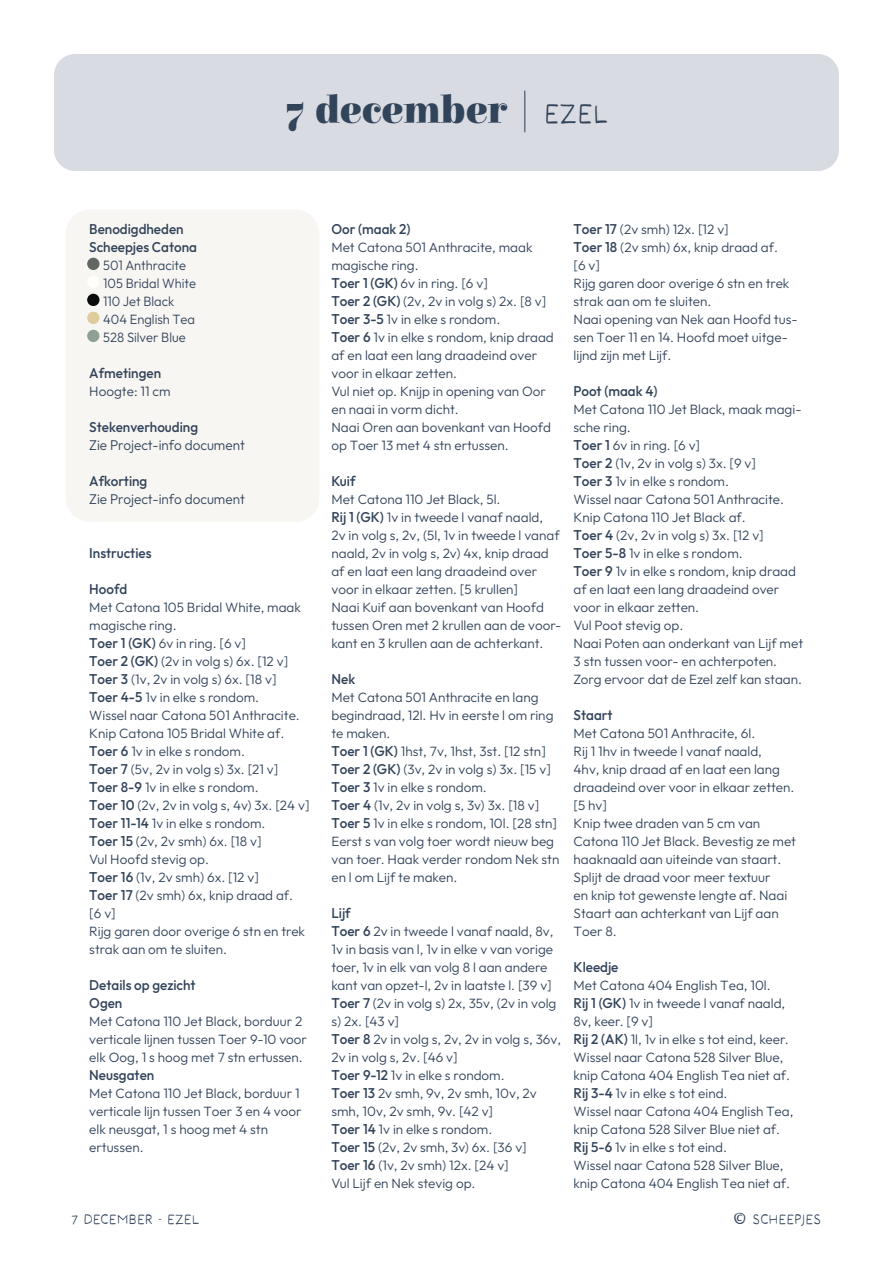
<style>
.page{position:relative;width:893px;height:1263px;background:#fff}
.page>*{position:absolute;margin:0;border:0;box-sizing:border-box;transform-origin:0 0}
.t1{font:900 40.5px "Elsie";color:#32445a}
.t2{font:100 14.1px/18px "Outfit";color:#32445a;scale:.96 1}
.t3{font:100 13.5px/18px "Outfit";color:#32445a}
.t4{font:100 13.5px/18px "Outfit";color:#32445a;scale:.96 1}
.t5{font:13.5px "MOONBLOSSOM";letter-spacing:.05em;color:#32445a}
.s1{font-size:45px}
.s2{font-family:"MOONBLOSSOM";font-weight:400;font-size:27px}
.s3{font-size:14.1px}
.s4{font-size:22.5px}
</style>
<div class="page">
<div style="left:54px;top:54px;width:785px;height:117px;background:#d8dbe1;border-radius:21px"></div>
<div style="left:66px;top:209px;width:253px;height:313px;background:#f8f6f3;border-radius:24px"></div>
<div style="left:87px;top:258px;width:12px;height:12px;background:#646663;border-radius:50%"></div>
<div style="left:87px;top:276px;width:12px;height:12px;background:#fffff9;border-radius:50%"></div>
<div style="left:87px;top:294px;width:12px;height:12px;background:#0b0b0b;border-radius:50%"></div>
<div style="left:87px;top:312px;width:12px;height:12px;background:#dfcc9c;border-radius:50%"></div>
<div style="left:87px;top:330px;width:12px;height:12px;background:#8da093;border-radius:50%"></div>
<h1 class="t1" style="left:285px;top:87px;width:324px">7 december <span class="s1">|</span> <span class="s2">EZEL</span></h1>
<p class="t2" style="left:89px;top:220px;width:114px">Benodigdheden<br>Scheepjes Catona</p>
<p class="t4" style="left:103px;top:256px;width:98px">501 Anthracite<br>105 Bridal White<br>110 Jet Black<br>404 English Tea<br>528 Silver Blue</p>
<p class="t2" style="left:89px;top:364px;width:76px">Afmetingen</p>
<p class="t3" style="left:89px;top:382px;width:83px">Hoogte: 11 cm</p>
<p class="t2" style="left:89px;top:418px;width:164px">Stekenverhouding<br>Zie Project-info document</p>
<p class="t2" style="left:89px;top:472px;width:164px">Afkorting<br>Zie Project-info document</p>
<p class="t2" style="left:89px;top:544px;width:66px">Instructies</p>
<p class="t2" style="left:89px;top:580px;width:41px">Hoofd</p>
<p class="t3" style="left:89px;top:598px;width:222px">Met Catona 105 Bridal White, maak magische ring.<br><span class="s3">Toer 1 (GK)</span> 6v in ring. [6 v]<br><span class="s3">Toer 2 (GK)</span> (2v in volg s) 6x. [12 v]<br><span class="s3">Toer 3</span> (1v, 2v in volg s) 6x. [18 v]<br><span class="s3">Toer 4-5</span> 1v in elke s rondom.<br>Wissel naar Catona 501 Anthracite.<br>Knip Catona 105 Bridal White af.<br><span class="s3">Toer 6</span> 1v in elke s rondom.<br><span class="s3">Toer 7</span> (5v, 2v in volg s) 3x. [21 v]<br><span class="s3">Toer 8-9</span> 1v in elke s rondom.<br><span class="s3">Toer 10</span> (2v, 2v in volg s, 4v) 3x. [24 v]<br><span class="s3">Toer 11-14</span> 1v in elke s rondom.<br><span class="s3">Toer 15</span> (2v, 2v smh) 6x. [18 v]<br>Vul Hoofd stevig op.<br><span class="s3">Toer 16</span> (1v, 2v smh) 6x. [12 v]<br><span class="s3">Toer 17</span> (2v smh) 6x, knip draad af.<br>[6 v]<br>Rijg garen door overige 6 stn en trek strak aan om te sluiten.</p>
<p class="t2" style="left:89px;top:976px;width:112px">Details op gezicht<br>Ogen</p>
<p class="t3" style="left:89px;top:1012px;width:219px">Met Catona 110 Jet Black, borduur 2 verticale lijnen tussen Toer 9-10 voor elk Oog, 1 s hoog met 7 stn ertussen.</p>
<p class="t2" style="left:89px;top:1066px;width:69px">Neusgaten</p>
<p class="t3" style="left:89px;top:1084px;width:214px">Met Catona 110 Jet Black, borduur 1 verticale lijn tussen Toer 3 en 4 voor elk neusgat, 1 s hoog met 4 stn ertussen.</p>
<p class="t2" style="left:331px;top:220px;width:84px">Oor (maak 2)</p>
<p class="t3" style="left:331px;top:238px;width:224px">Met Catona 501 Anthracite, maak magische ring.<br><span class="s3">Toer 1 (GK)</span> 6v in ring. [6 v]<br><span class="s3">Toer 2 (GK)</span> (2v, 2v in volg s) 2x. [8 v]<br><span class="s3">Toer 3-5</span> 1v in elke s rondom.<br><span class="s3">Toer 6</span> 1v in elke s rondom, knip draad af en laat een lang draadeind over voor in elkaar zetten.<br>Vul niet op. Knijp in opening van Oor en naai in vorm dicht.<br>Naai Oren aan bovenkant van Hoofd op Toer 13 met 4 stn ertussen.</p>
<p class="t2" style="left:331px;top:472px;width:27px">Kuif</p>
<p class="t3" style="left:331px;top:490px;width:231px">Met Catona 110 Jet Black, 5l.<br><span class="s3">Rij 1 (GK)</span> 1v in tweede l vanaf naald,<br>2v in volg s, 2v, (5l, 1v in tweede l vanaf naald, 2v in volg s, 2v) 4x, knip draad af en laat een lang draadeind over voor in elkaar zetten. [5 krullen]<br>Naai Kuif aan bovenkant van Hoofd tussen Oren met 2 krullen aan de voor&shy;kant en 3 krullen aan de achterkant.</p>
<p class="t2" style="left:331px;top:670px;width:26px">Nek</p>
<p class="t3" style="left:331px;top:688px;width:229px">Met Catona 501 Anthracite en lang begindraad, 12l. Hv in eerste l om ring te maken.<br><span class="s3">Toer 1 (GK)</span> 1hst, 7v, 1hst, 3st. [12 stn]<br><span class="s3">Toer 2 (GK)</span> (3v, 2v in volg s) 3x. [15 v]<br><span class="s3">Toer 3</span> 1v in elke s rondom.<br><span class="s3">Toer 4</span> (1v, 2v in volg s, 3v) 3x. [18 v]<br><span class="s3">Toer 5</span> 1v in elke s rondom, 10l. [28 stn]<br>Eerst s van volg toer wordt nieuw beg van toer. Haak verder rondom Nek stn en l om Lijf te maken.</p>
<p class="t2" style="left:331px;top:904px;width:22px">Lijf</p>
<p class="t3" style="left:331px;top:922px;width:231px"><span class="s3">Toer 6</span> 2v in tweede l vanaf naald, 8v,<br>1v in basis van l, 1v in elke v van vorige toer, 1v in elk van volg 8 l aan andere kant van opzet-l, 2v in laatste l. [39 v]<br><span class="s3">Toer 7</span> (2v in volg s) 2x, 35v, (2v in volg s) 2x. [43 v]<br><span class="s3">Toer 8</span> 2v in volg s, 2v, 2v in volg s, 36v,<br>2v in volg s, 2v. [46 v]<br><span class="s3">Toer 9-12</span> 1v in elke s rondom.<br><span class="s3">Toer 13</span> 2v smh, 9v, 2v smh, 10v, 2v smh, 10v, 2v smh, 9v. [42 v]<br><span class="s3">Toer 14</span> 1v in elke s rondom.<br><span class="s3">Toer 15</span> (2v, 2v smh, 3v) 6x. [36 v]<br><span class="s3">Toer 16</span> (1v, 2v smh) 12x. [24 v]<br>Vul Lijf en Nek stevig op.</p>
<p class="t3" style="left:574px;top:220px;width:226px"><span class="s3">Toer 17</span> (2v smh) 12x. [12 v]<br><span class="s3">Toer 18</span> (2v smh) 6x, knip draad af.<br>[6 v]<br>Rijg garen door overige 6 stn en trek strak aan om te sluiten.<br>Naai opening van Nek aan Hoofd tus&shy;sen Toer 11 en 14. Hoofd moet uitge&shy;lijnd zijn met Lijf.</p>
<p class="t2" style="left:574px;top:382px;width:89px">Poot (maak 4)</p>
<p class="t3" style="left:574px;top:400px;width:231px">Met Catona 110 Jet Black, maak magi&shy;sche ring.<br><span class="s3">Toer 1</span> 6v in ring. [6 v]<br><span class="s3">Toer 2</span> (1v, 2v in volg s) 3x. [9 v]<br><span class="s3">Toer 3</span> 1v in elke s rondom.<br>Wissel naar Catona 501 Anthracite.<br>Knip Catona 110 Jet Black af.<br><span class="s3">Toer 4</span> (2v, 2v in volg s) 3x. [12 v]<br><span class="s3">Toer 5-8</span> 1v in elke s rondom.<br><span class="s3">Toer 9</span> 1v in elke s rondom, knip draad af en laat een lang draadeind over voor in elkaar zetten.<br>Vul Poot stevig op.<br>Naai Poten aan onderkant van Lijf met<br>3 stn tussen voor- en achterpoten.<br>Zorg ervoor dat de Ezel zelf kan staan.</p>
<p class="t2" style="left:574px;top:706px;width:42px">Staart</p>
<p class="t3" style="left:574px;top:724px;width:224px">Met Catona 501 Anthracite, 6l.<br>Rij 1 1hv in tweede l vanaf naald,<br>4hv, knip draad af en laat een lang draadeind over voor in elkaar zetten. [5 hv]<br>Knip twee draden van 5 cm van<br>Catona 110 Jet Black. Bevestig ze met haaknaald aan uiteinde van staart.<br>Splijt de draad voor meer textuur<br>en knip tot gewenste lengte af. Naai<br>Staart aan achterkant van Lijf aan<br>Toer 8.</p>
<p class="t2" style="left:574px;top:958px;width:48px">Kleedje</p>
<p class="t3" style="left:574px;top:976px;width:221px">Met Catona 404 English Tea, 10l.<br><span class="s3">Rij 1 (GK)</span> 1v in tweede l vanaf naald,<br>8v, keer. [9 v]<br><span class="s3">Rij 2 (AK)</span> 1l, 1v in elke s tot eind, keer.<br>Wissel naar Catona 528 Silver Blue, knip Catona 404 English Tea niet af.<br><span class="s3">Rij 3-4</span> 1v in elke s tot eind.<br>Wissel naar Catona 404 English Tea, knip Catona 528 Silver Blue niet af.<br><span class="s3">Rij 5-6</span> 1v in elke s tot eind.<br>Wissel naar Catona 528 Silver Blue, knip Catona 404 English Tea niet af.</p>
<p class="t5" style="left:71px;top:1211px;width:130px">7 DECEMBER - EZEL</p>
<p class="t5" style="left:733px;top:1211px;width:89px"><span class="s4">©</span> SCHEEPJES</p>
</div>
